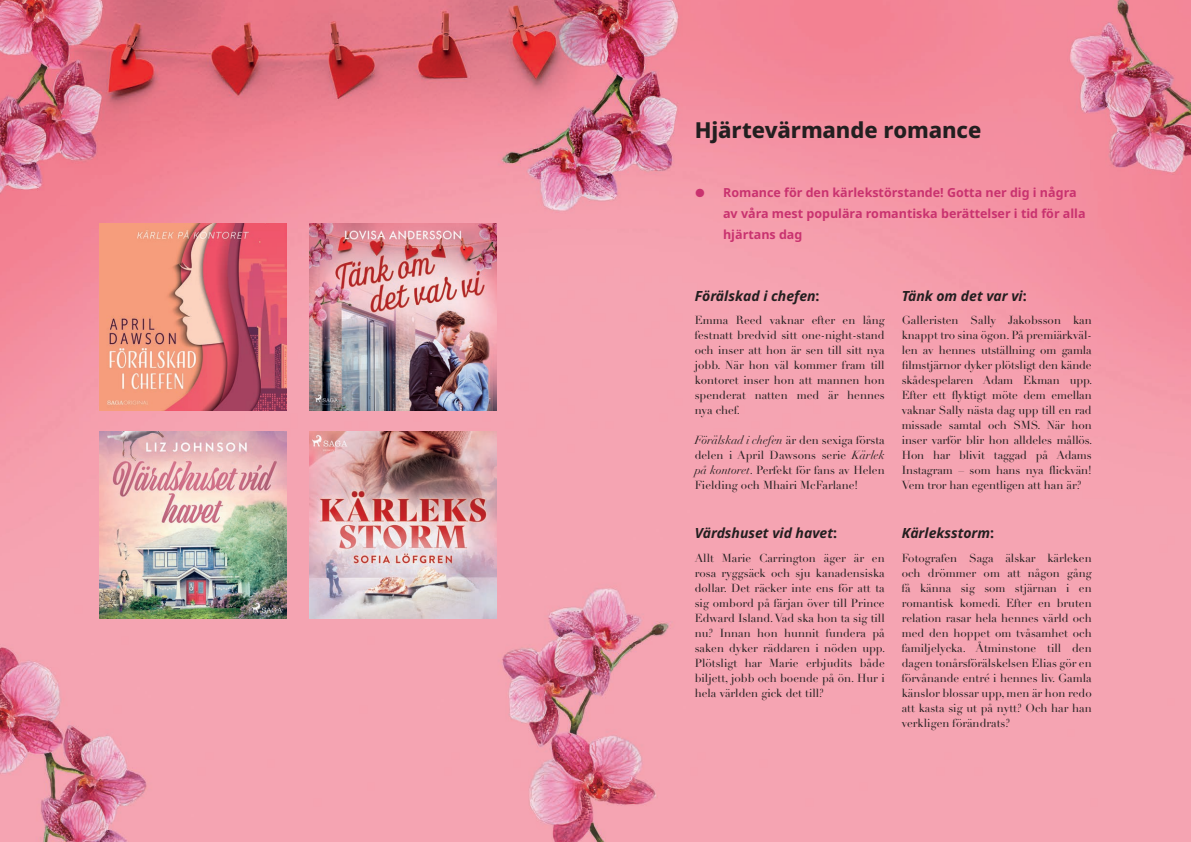
<style>
.page{position:relative;width:1191px;height:842px;background:#fff}
.page>*{position:absolute;margin:0;border:0;box-sizing:border-box;transform-origin:0 0}
.t1{font:800 22px "Noto Sans";letter-spacing:-.005em;color:#231f20}
.t2{font:italic 700 14px "Noto Sans";color:#231f20}
.t3{font:700 12.5px/21px "Noto Sans";color:#c9326f}
.t4{font:11.5px/15px "Didot LT Pro";letter-spacing:-.01em;color:#231f20;text-align:justify}
.s1{font-family:"Depot New";font-weight:400}
.s2{font-style:normal}
.s3{font-style:italic}
</style>
<div class="page">
<img style="left:0;top:0;width:1191px;height:842px">
<img style="left:99px;top:224px;width:187px;height:187px">
<img style="left:309px;top:224px;width:187px;height:187px">
<img style="left:99px;top:431px;width:187px;height:187px">
<img style="left:309px;top:431px;width:187px;height:187px">
<p class="t1" style="left:694px;top:114px;width:288px">Hjärtevärmande romance</p>
<p class="t3" style="left:723px;top:182px;width:364px;text-indent:-28px"><span class="s1">●</span> Romance för den kärlekstörstande! Gotta ner dig i några av våra mest populära romantiska berättelser i tid för alla hjärtans dag</p>
<p class="t2" style="left:694px;top:286px;width:126px">Förälskad i chefen<span class="s2">:</span></p>
<p class="t4" style="left:694px;top:313px;width:191px">Emma Reed vaknar efter en lång festnatt bredvid sitt one-night-stand och inser att hon är sen till sitt nya jobb. När hon väl kommer fram till kontoret inser hon att mannen hon spenderat natten med är hennes nya chef.</p>
<p class="t4" style="left:694px;top:433px;width:191px"><span class="s3">Förälskad i chefen</span> är den sexiga första delen i April Dawsons serie <span class="s3">Kärlek på kontoret</span>. Perfekt för fans av Helen Fielding och Mhairi McFarlane!</p>
<p class="t2" style="left:694px;top:523px;width:144px">Värdshuset vid havet<span class="s2">:</span></p>
<p class="t4" style="left:694px;top:550px;width:192px">Allt Marie Carrington äger är en rosa ryggsäck och sju kanadensiska dollar. Det räcker inte ens för att ta sig ombord på färjan över till Prince Edward Island. Vad ska hon ta sig till nu? Innan hon hunnit fundera på saken dyker räddaren i nöden upp.<br>Plötsligt har Marie erbjudits både biljett, jobb och boende på ön. Hur i hela världen gick det till?</p>
<p class="t2" style="left:901px;top:286px;width:127px">Tänk om det var vi<span class="s2">:</span></p>
<p class="t4" style="left:901px;top:313px;width:192px;text-align:left">Galleristen Sally Jakobsson kan knappt tro sina ögon. På premiärkväl&shy;len av hennes utställning om gamla filmstjärnor dyker plötsligt den kände skådespelaren Adam Ekman upp.<br>Efter ett flyktigt möte dem emellan vaknar Sally nästa dag upp till en rad missade samtal och SMS. När hon inser varför blir hon alldeles mållös.<br>Hon har blivit taggad på Adams Instagram – som hans nya flickvän!<br>Vem tror han egentligen att han är?</p>
<p class="t2" style="left:901px;top:523px;width:94px">Kärleksstorm<span class="s2">:</span></p>
<p class="t4" style="left:901px;top:550px;width:191px">Fotografen Saga älskar kärleken och drömmer om att någon gång få känna sig som stjärnan i en romantisk komedi. Efter en bruten relation rasar hela hennes värld och med den hoppet om tvåsamhet och familjelycka. Åtminstone till den dagen tonårsförälskelsen Elias gör en förvånande entré i hennes liv. Gamla känslor blossar upp, men är hon redo att kasta sig ut på nytt? Och har han verkligen förändrats?</p>
</div>
